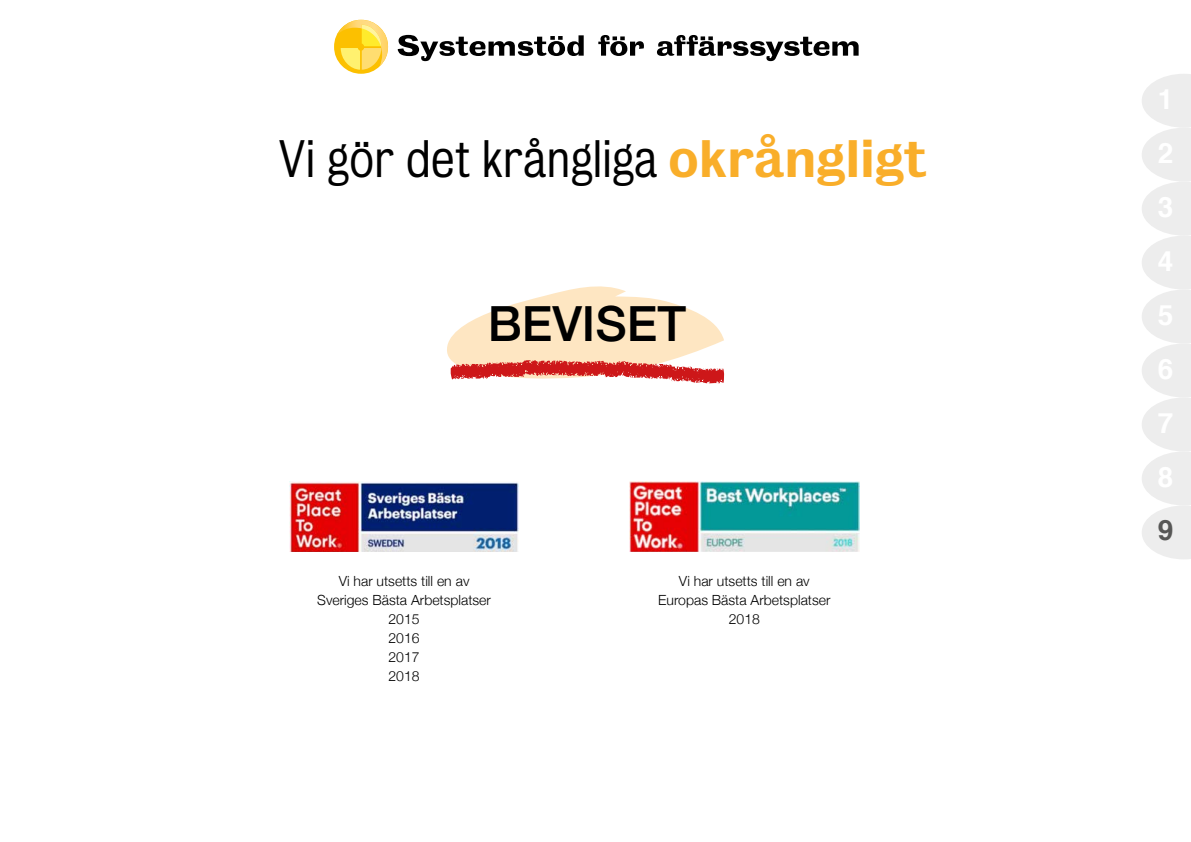
<style>
.page{position:relative;width:1191px;height:842px;background:#fff}
.page>*{position:absolute;margin:0;border:0;box-sizing:border-box;transform-origin:0 0}
.t1{font:500 48.4px "Helvetica Neue";color:#000}
.t2{font:48px "Bureau Grotesque Five One";color:#000}
.t3{font:700 28px "Helvetica";color:#575756}
.t4{font:300 14px/19px "Helvetica Neue";color:#000;text-align:center}
.s1{font-family:"Bureau Grotesque Five Five";color:#f9ae2a}
</style>
<div class="page">
<svg style="left:447px;top:286px;width:277px;height:97px"></svg>
<img style="left:289px;top:482px;width:230px;height:69px">
<img style="left:629px;top:482px;width:230px;height:69px">
<svg style="left:1142px;top:74px;width:49px;height:485px"></svg>
<svg style="left:398px;top:35px;width:185px;height:26px"></svg>
<svg style="left:334px;top:34px;width:45px;height:40px"></svg>
<img style="left:337px;top:20px;width:51px;height:46px">
<img style="left:362px;top:25px;width:19px;height:21px">
<svg style="left:598px;top:35px;width:260px;height:26px"></svg>
<h2 class="t2" style="left:278px;top:132px;width:650px">Vi gör det krångliga <span class="s1">okrångligt</span></h2>
<h1 class="t1" style="left:488px;top:285px;width:200px">BEVISET</h1>
<p class="t4" style="left:317px;top:571px;width:175px">Vi har utsetts till en av<br>Sveriges Bästa Arbetsplatser<br>2015<br>2016<br>2017<br>2018</p>
<p class="t4" style="left:658px;top:571px;width:174px">Vi har utsetts till en av<br>Europas Bästa Arbetsplatser<br>2018</p>
<h3 class="t3" style="left:1157px;top:508px;width:17px">9</h3>
</div>
